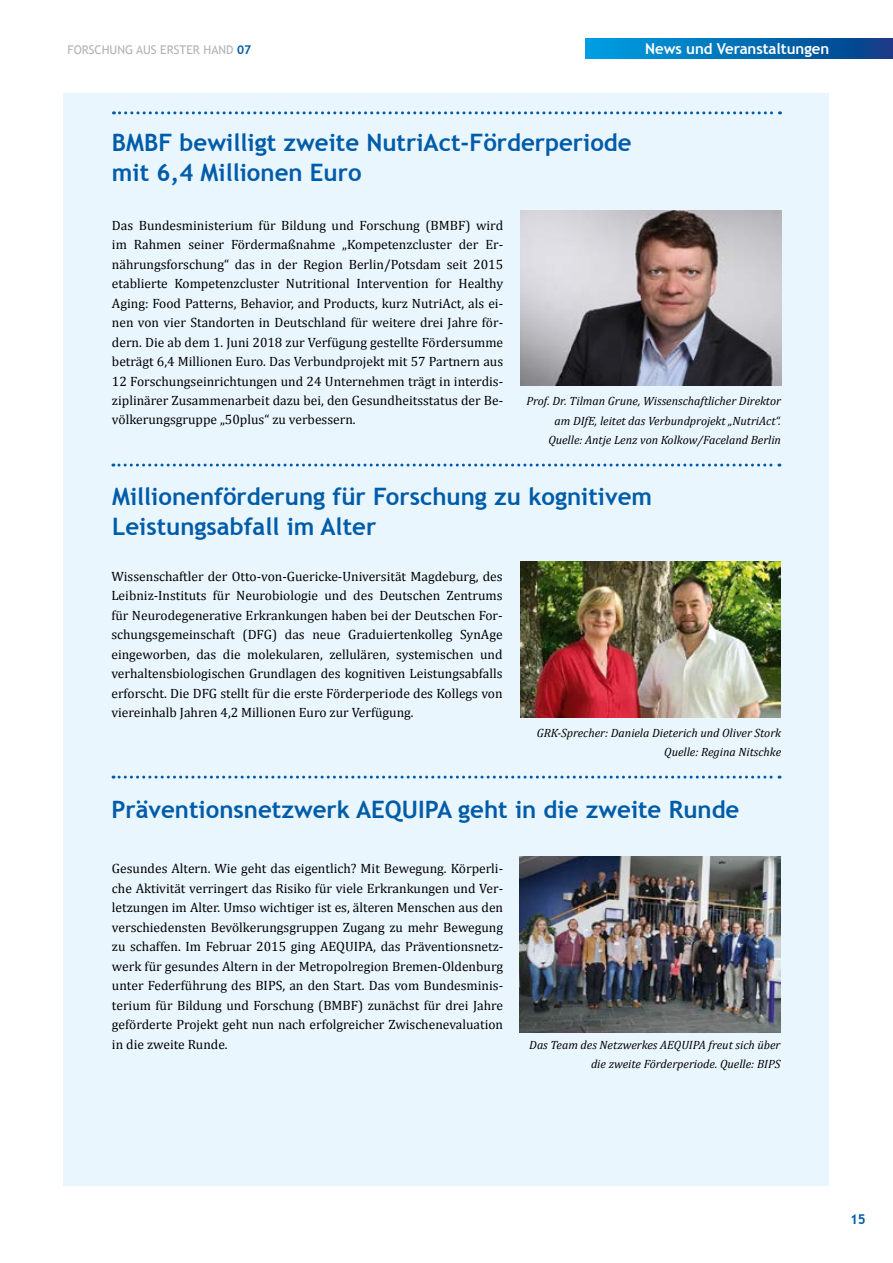
<style>
.page{position:relative;width:893px;height:1263px;background:#fff}
.page>*{position:absolute;margin:0;border:0;box-sizing:border-box;transform-origin:0 0}
.t1{font:700 24px/30px "Trebuchet MS";color:#005ca9}
.t2{font:700 15px "Trebuchet MS";letter-spacing:-.005em;color:#fff}
.t3{font:13.5px/19.5px "Cambria";color:#000;text-align:justify}
.t4{font:700 13.5px "Trebuchet MS";color:#005ca9}
.t5{font:italic 12px/19.5px "Cambria";color:#000;text-align:right}
.t6{font:12px "Trebuchet MS";color:#b1b2b3}
.s1{font-weight:700;color:#005ca9}
</style>
<div class="page">
<svg style="left:585px;top:39px;width:308px;height:20px;background:#026fb5"></svg>
<div style="left:64px;top:93px;width:765px;height:1092px;background:#eaf6fe"></div>
<img style="left:520px;top:561px;width:260px;height:156px">
<svg style="left:113px;top:464px;width:667px;height:3px"></svg>
<svg style="left:113px;top:776px;width:667px;height:3px"></svg>
<svg style="left:113px;top:111px;width:667px;height:3px"></svg>
<img style="left:520px;top:856px;width:260px;height:176px">
<img style="left:520px;top:210px;width:261px;height:176px">
<p class="t6" style="left:67px;top:42px;width:185px">FORSCHUNG AUS ERSTER HAND <span class="s1">07</span></p>
<p class="t2" style="left:645px;top:39px;width:185px">News und Veranstaltungen</p>
<h1 class="t1" style="left:112px;top:128px;width:521px">BMBF bewilligt zweite NutriAct-Förderperiode mit 6,4 Millionen Euro</h1>
<p class="t3" style="left:112px;top:215px;width:393px">Das Bundesministerium für Bildung und Forschung (BMBF) wird im Rahmen seiner Fördermaßnahme „Kompetenzcluster der Er&shy;nährungsforschung“ das in der Region Berlin/Potsdam seit 2015 etablierte Kompetenzcluster Nutritional Intervention for Healthy Aging: Food Patterns, Behavior, and Products, kurz NutriAct, als ei&shy;nen von vier Standorten in Deutschland für weitere drei Jahre för&shy;dern. Die ab dem 1. Juni 2018 zur Verfügung gestellte Fördersumme beträgt 6,4 Millionen Euro. Das Verbundprojekt mit 57 Partnern aus 12 Forschungseinrichtungen und 24 Unternehmen trägt in interdis&shy;ziplinärer Zusammenarbeit dazu bei, den Gesundheitsstatus der Be&shy;völkerungsgruppe „50plus“ zu verbessern.</p>
<p class="t5" style="left:526px;top:391px;width:256px">Prof. Dr. Tilman Grune, Wissenschaftlicher Direktor am DIfE, leitet das Verbundprojekt „NutriAct“.<br>Quelle: Antje Lenz von Kolkow/Faceland Berlin</p>
<h1 class="t1" style="left:112px;top:482px;width:542px">Millionenförderung für Forschung zu kognitivem<br>Leistungsabfall im Alter</h1>
<p class="t3" style="left:111px;top:566px;width:393px">Wissenschaftler der Otto-von-Guericke-Universität Magdeburg, des Leibniz-Instituts für Neurobiologie und des Deutschen Zentrums für Neurodegenerative Erkrankungen haben bei der Deutschen For&shy;schungsgemeinschaft (DFG) das neue Graduiertenkolleg SynAge eingeworben, das die molekularen, zellulären, systemischen und verhaltensbiologischen Grundlagen des kognitiven Leistungsabfalls erforscht. Die DFG stellt für die erste Förderperiode des Kollegs von viereinhalb Jahren 4,2 Millionen Euro zur Verfügung.</p>
<p class="t5" style="left:537px;top:722px;width:246px">GRK-Sprecher: Daniela Dieterich und Oliver Stork<br>Quelle: Regina Nitschke</p>
<h1 class="t1" style="left:111px;top:794px;width:629px">Präventionsnetzwerk AEQUIPA geht in die zweite Runde</h1>
<p class="t3" style="left:112px;top:859px;width:393px">Gesundes Altern. Wie geht das eigentlich? Mit Bewegung. Körperli&shy;che Aktivität verringert das Risiko für viele Erkrankungen und Ver&shy;letzungen im Alter. Umso wichtiger ist es, älteren Menschen aus den verschiedensten Bevölkerungsgruppen Zugang zu mehr Bewegung zu schaffen. Im Februar 2015 ging AEQUIPA, das Präventionsnetz&shy;werk für gesundes Altern in der Metropolregion Bremen-Oldenburg unter Federführung des BIPS, an den Start. Das vom Bundesminis&shy;terium für Bildung und Forschung (BMBF) zunächst für drei Jahre geförderte Projekt geht nun nach erfolgreicher Zwischenevaluation in die zweite Runde.</p>
<p class="t5" style="left:529px;top:1034px;width:253px">Das Team des Netzwerkes AEQUIPA freut sich über die zweite Förderperiode. Quelle: BIPS</p>
<p class="t4" style="left:850px;top:1211px;width:17px">15</p>
</div>
